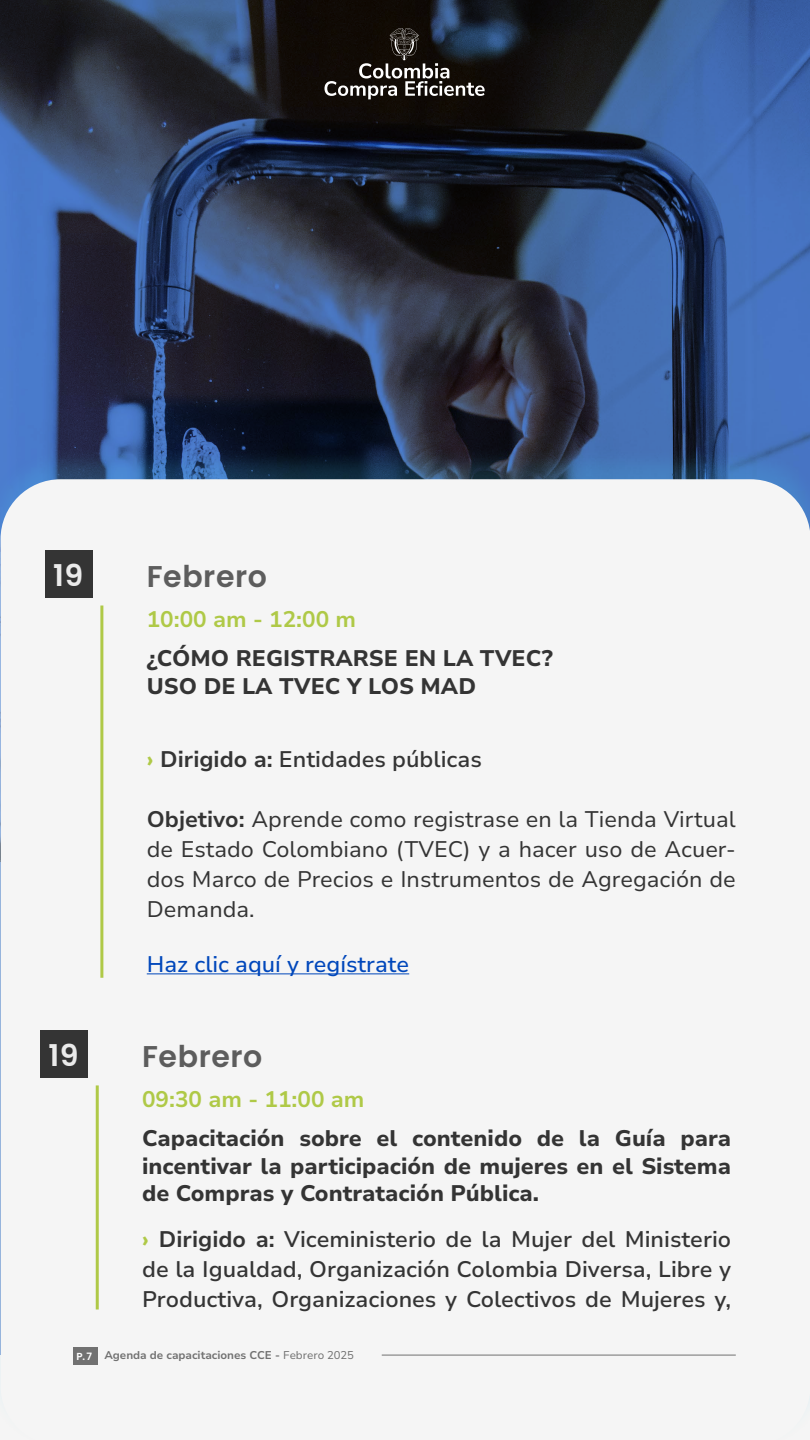
<style>
.page{position:relative;width:810px;height:1440px;background:#fff}
.page>*{position:absolute;margin:0;border:0;box-sizing:border-box;transform-origin:0 0}
.Numeros{font:600 30px "Poppins";letter-spacing:.02em;color:#5d5d5d}
.Numeros-2{font:600 30px "Poppins";color:#ebebeb}
.Txt_corrido{font:600 22.5px/30px "Nunito Sans 10 pt";color:#343434;text-align:justify}
.Titulo_txt_corrido{font:800 22.5px/27.8px "Nunito Sans 10 pt";color:#343434;text-align:justify}
.Txt_corrido-2{font:22.5px/30px "Nunito Sans 10 pt";color:#343434;text-align:justify}
.hora{font:700 22.5px "Nunito Sans 10 pt";color:#afc947}
.Txt_corrido-3{font:500 22.5px "Nunito Sans 10 pt";color:#0047bb}
.t1{font:700 11.25px "Nunito Sans 10 pt";letter-spacing:-.005em;color:#717171}
.s1{font-weight:800;color:#afc947}
.s2{font-weight:700}
.s3{font-family:"Poppins";font-weight:600;font-size:10.2px;color:#fff}
.s4{font-weight:400}
</style>
<div class="page">
<svg style="left:0;top:0;width:810px;height:446px;background:#2c3e60"></svg>
<div style="left:0;top:446px;width:810px;height:994px;background:#49c6f4;opacity:.2"></div>
<div style="left:1px;top:479px;width:809px;height:961px;background:#f5f5f5"></div>
<div style="left:73px;top:1347px;width:25px;height:17px;background:#717171"></div>
<hr style="left:382px;top:1355px;width:354px;height:1px;background:#717171">
<svg style="left:324px;top:28px;width:161px;height:71px;background:#323130"></svg>
<hr style="left:147px;top:973px;width:262px;height:1px;background:#0047bb">
<div style="left:45px;top:550px;width:47px;height:47px;background:#343434"></div>
<hr style="left:100px;top:606px;width:3px;height:372px;background:#afc947">
<div style="left:40px;top:1030px;width:48px;height:47px;background:#343434"></div>
<hr style="left:96px;top:1085px;width:3px;height:225px;background:#afc947">
<p class="Numeros-2" style="left:53px;top:558px;width:32px">19</p>
<p class="Numeros" style="left:147px;top:560px;width:122px">Febrero</p>
<p class="hora" style="left:147px;top:603px;width:211px">10:00 am - 12:00 m</p>
<p class="Titulo_txt_corrido" style="left:147px;top:643px;width:408px">¿CÓMO REGISTRARSE EN LA TVEC?</p>
<p class="Titulo_txt_corrido" style="left:147px;top:671px;width:331px">USO DE LA TVEC Y LOS MAD</p>
<p class="Txt_corrido" style="left:147px;top:744px;width:337px"><span class="s1">›</span> <span class="s2">Dirigido a:</span> Entidades públicas</p>
<p class="Txt_corrido-2" style="left:147px;top:804px;width:591px"><span class="s2">Objetivo:</span> Aprende como registrase en la Tienda Virtual de Estado Colombiano (TVEC) y a hacer uso de Acuer&shy;dos Marco de Precios e Instrumentos de Agregación de Demanda.</p>
<p class="Txt_corrido-3" style="left:147px;top:948px;width:264px">Haz clic aquí y regístrate</p>
<p class="Numeros-2" style="left:48px;top:1038px;width:32px">19</p>
<p class="Numeros" style="left:142px;top:1040px;width:122px">Febrero</p>
<p class="hora" style="left:142px;top:1083px;width:224px">09:30 am - 11:00 am</p>
<p class="Titulo_txt_corrido" style="left:142px;top:1123px;width:591px">Capacitación sobre el contenido de la Guía para incentivar la participación de mujeres en el Sistema de Compras y Contratación Pública.</p>
<p class="Txt_corrido" style="left:142px;top:1224px;width:591px"><span class="s1">›</span> <span class="s2">Dirigido a:</span> Viceministerio de la Mujer del Ministerio de la Igualdad, Organización Colombia Diversa, Libre y Productiva, Organizaciones y Colectivos de Mujeres y,</p>
<p class="t1" style="left:77px;top:1347px;width:279px"><span class="s3">P. 7</span> Agenda de capacitaciones CCE - <span class="s4">Febrero 2025</span></p>
</div>
